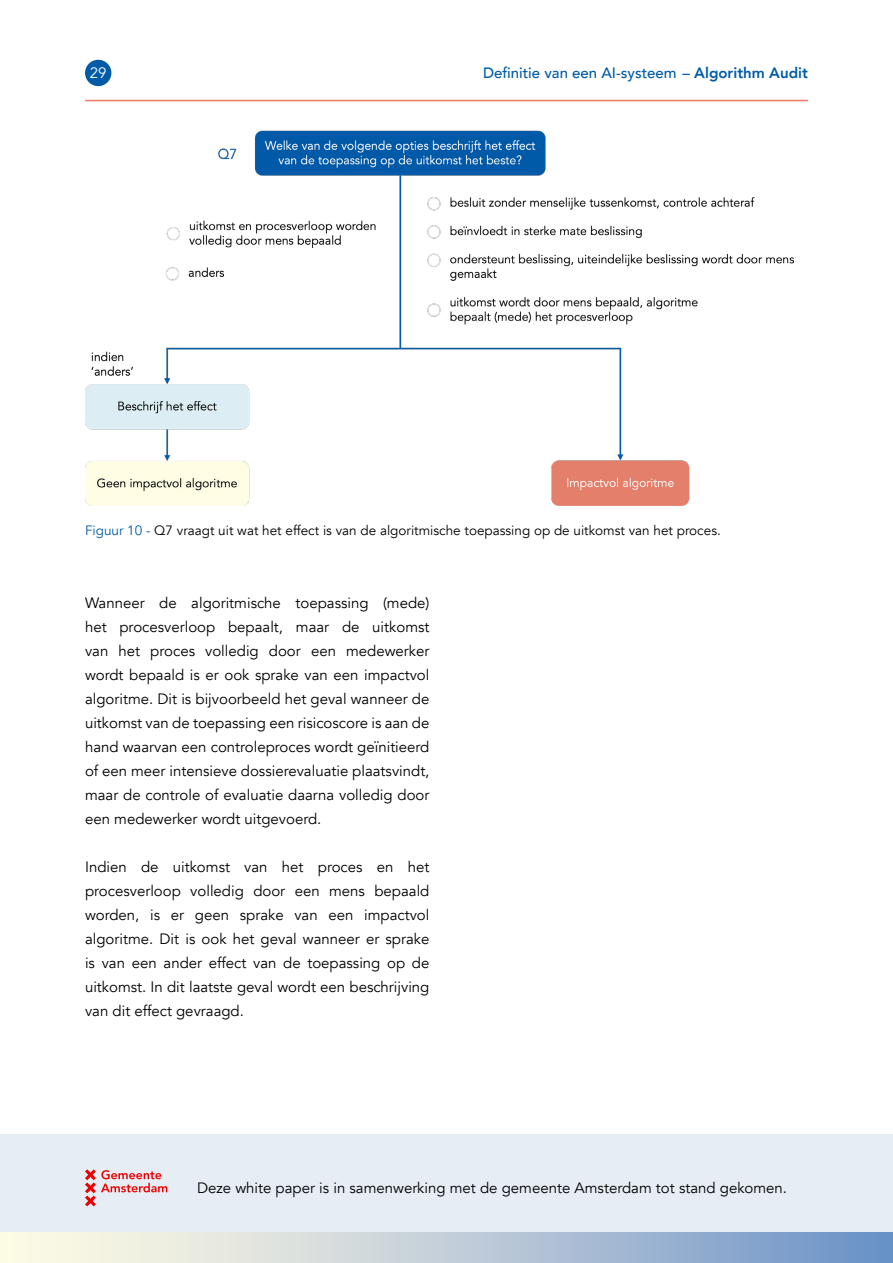
<style>
.page{position:relative;width:893px;height:1263px;background:#fff}
.page>*{position:absolute;margin:0;border:0;box-sizing:border-box;transform-origin:0 0}
.t1{font:15px/24px "Avenir";color:#000;text-align:justify}
.t2{font:500 15px "Avenir";color:#005ba7}
.t3{font:15px "Avenir";color:#fff}
.t4{font:13.5px "Avenir";color:#000}
.s1{font-weight:800}
.s2{color:#005ba7}
</style>
<div class="page">
<img style="left:85px;top:131px;width:710px;height:374px">
<div style="left:0;top:1134px;width:893px;height:129px;background:#e7edf5"></div>
<svg style="left:85px;top:1169px;width:82px;height:37px"></svg>
<hr style="left:85px;top:100px;width:723px;height:1px;background:#f47962">
<div style="left:85px;top:60px;width:26px;height:26px;background:#005ba7;border-radius:50%"></div>
<div style="left:0;top:1233px;width:893px;height:30px;background:linear-gradient(to right,#ffffe7,#7194c9)"></div>
<p class="t3" style="left:90px;top:64px;width:18px">29</p>
<p class="t2" style="left:483px;top:60px;width:326px">Definitie van een AI-systeem – <span class="s1">Algorithm Audit</span></p>
<p class="t4" style="left:85px;top:522px;width:637px"><span class="s2">Figuur 10 -</span> Q7 vraagt uit wat het effect is van de algoritmische toepassing op de uitkomst van het proces.</p>
<p class="t1" style="left:85px;top:591px;width:346px">Wanneer de algoritmische toepassing (mede) het procesverloop bepaalt, maar de uitkomst van het proces volledig door een medewerker wordt bepaald is er ook sprake van een impactvol algoritme. Dit is bijvoorbeeld het geval wanneer de uitkomst van de toepassing een risicoscore is aan de hand waarvan een controleproces wordt geïnitieerd of een meer intensieve dossierevaluatie plaatsvindt, maar de controle of evaluatie daarna volledig door een medewerker wordt uitgevoerd.</p>
<p class="t1" style="left:85px;top:855px;width:346px">Indien de uitkomst van het proces en het procesverloop volledig door een mens bepaald worden, is er geen sprake van een impactvol algoritme. Dit is ook het geval wanneer er sprake is van een ander effect van de toepassing op de uitkomst. In dit laatste geval wordt een beschrijving van dit effect gevraagd.</p>
<p class="t1" style="left:197px;top:1176px;width:592px">Deze white paper is in samenwerking met de gemeente Amsterdam tot stand gekomen.</p>
</div>
